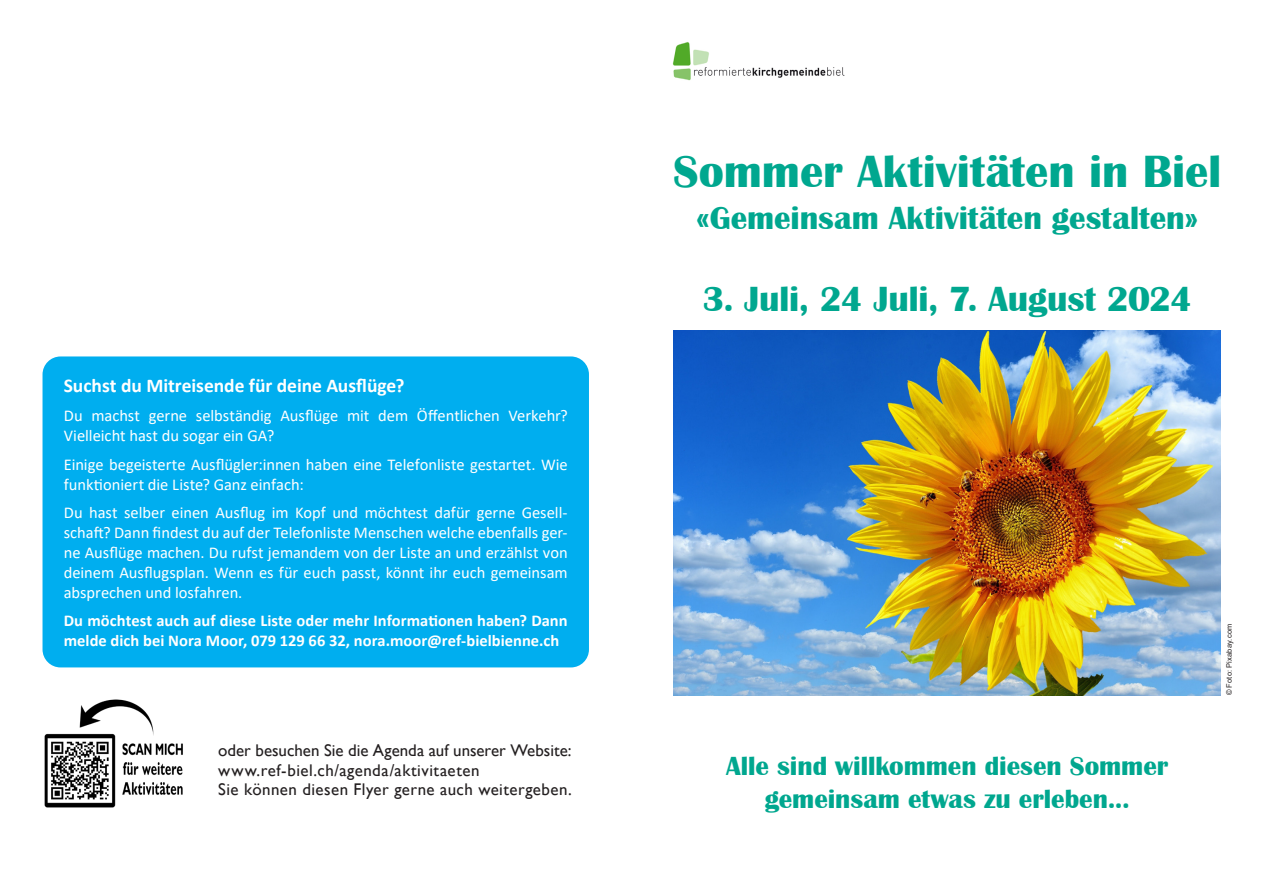
<style>
.page{position:relative;width:1263px;height:893px;background:#fff}
.page>*{position:absolute;margin:0;border:0;box-sizing:border-box;transform-origin:0 0}
.t1{font:700 46.5px "Britannic";color:#00a78f}
.t2{font:700 36px "Britannic";letter-spacing:-.005em;color:#00a78f}
.t3{font:700 33px "Britannic";color:#00a78f}
.t4{font:700 27px "Britannic";color:#00a78f}
.t5{font:700 19.5px "Calibri";color:#fff}
.t6{font:16.95px "Gill Sans";letter-spacing:.025em;color:#231f20}
.t7{font:16.95px "Gill Sans";color:#231f20}
.t8{font:16.5px/19.8px "Calibri";letter-spacing:-.005em;color:#fff}
.t9{font:700 16.5px/19.8px "Calibri";color:#fff}
.t10{font:7.5px "Arial";letter-spacing:.02em;color:#231f20}
</style>
<div class="page">
<img style="left:672px;top:42px;width:173px;height:39px">
<img style="left:674px;top:331px;width:546px;height:364px">
<img style="left:44px;top:699px;width:139px;height:109px">
<div style="left:43px;top:356px;width:546px;height:311px;background:#00aeef;border-radius:18px"></div>
<p class="t5" style="left:64px;top:372px;width:342px">Suchst du Mitreisende für deine Ausflüge?</p>
<p class="t8" style="left:64px;top:405px;width:505px">Du machst gerne selbständig Ausflüge mit dem Öffentlichen Verkehr?<br>Vielleicht hast du sogar ein GA?</p>
<p class="t8" style="left:64px;top:454px;width:505px">Einige begeisterte Ausflügler:innen haben eine Telefonliste gestartet. Wie funktioniert die Liste? Ganz einfach:</p>
<p class="t8" style="left:64px;top:503px;width:505px;text-align:justify">Du hast selber einen Ausflug im Kopf und möchtest dafür gerne Gesell&shy;schaft? Dann findest du auf der Telefonliste Menschen welche ebenfalls ger&shy;ne Ausflüge machen. Du rufst jemandem von der Liste an und erzählst von deinem Ausflugsplan. Wenn es für euch passt, könnt ihr euch gemeinsam absprechen und losfahren.</p>
<p class="t9" style="left:64px;top:611px;width:505px">Du möchtest auch auf diese Liste oder mehr Informationen haben? Dann melde dich bei Nora Moor, 079 129 66 32, nora.moor@ref-bielbienne.ch</p>
<p class="t7" style="left:218px;top:740px;width:355px">oder besuchen Sie die Agenda auf unserer Website:</p>
<p class="t6" style="left:218px;top:760px;width:263px">www.ref-biel.ch/agenda/aktivitaeten</p>
<p class="t6" style="left:218px;top:780px;width:355px">Sie können diesen Flyer gerne auch weitergeben.</p>
<p class="t1" style="left:673px;top:146px;width:549px">Sommer Aktivitäten in Biel</p>
<p class="t3" style="left:696px;top:200px;width:503px">«Gemeinsam Aktivitäten gestalten»</p>
<p class="t2" style="left:702px;top:279px;width:491px">3. Juli, 24 Juli, 7. August 2024</p>
<p class="t4" style="left:726px;top:751px;width:444px">Alle sind willkommen diesen Sommer</p>
<p class="t4" style="left:765px;top:783px;width:367px">gemeinsam etwas zu erleben...</p>
<p class="t10" style="left:1224px;top:695px;width:73px;rotate:-90deg">© Foto: Pixabay.com</p>
</div>
